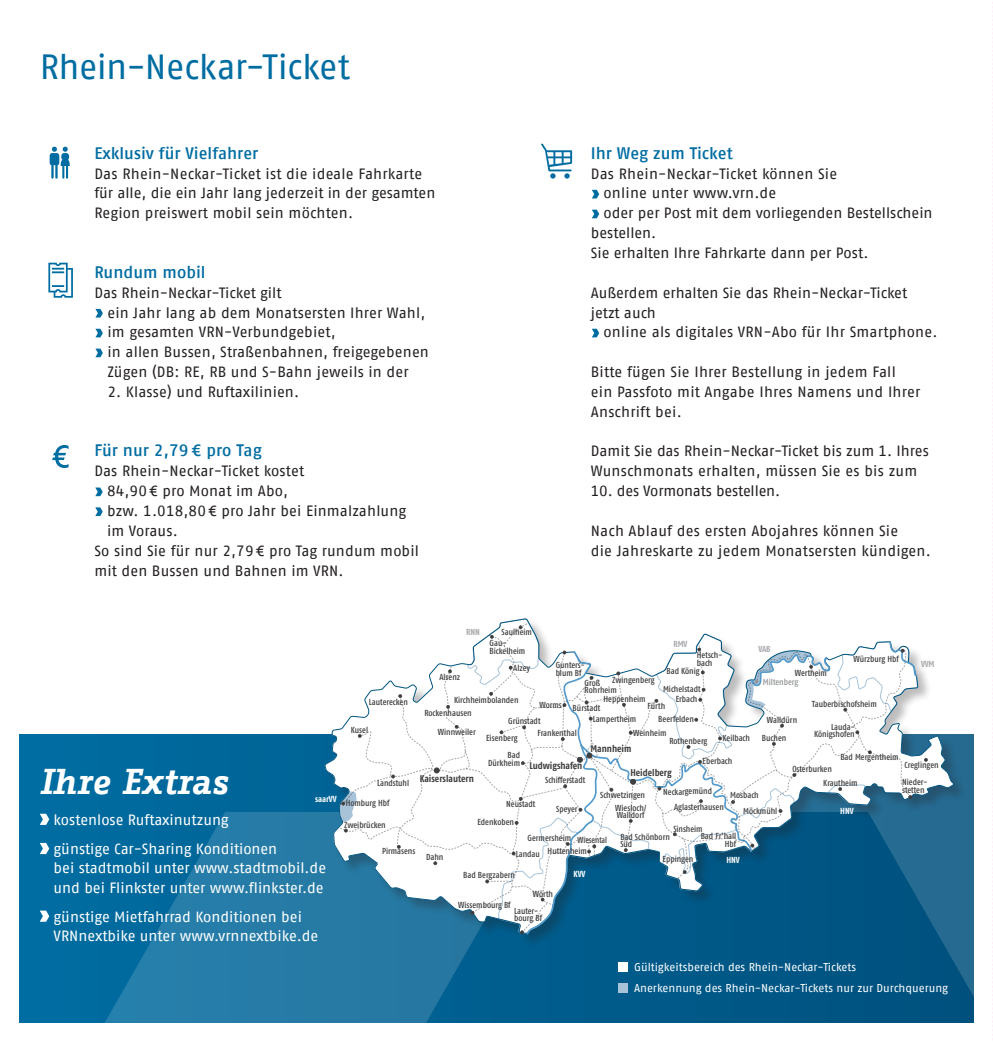
<style>
.page{position:relative;width:993px;height:1042px;background:#fff}
.page>*{position:absolute;margin:0;border:0;box-sizing:border-box;transform-origin:0 0}
.t1{font:35px "Fago No Tf";letter-spacing:-.015em;color:#006da2}
.t2{font:italic 700 35px "Fago Office Serif";letter-spacing:.005em;color:#fff}
.t3{font:500 16.62px "Fago No Tf";color:#006da2}
.t4{font:14.88px/19.8px "Fago No Tf";letter-spacing:.005em;color:#231f20}
.t5{font:14.88px/19.2px "Fago No Tf";color:#fff}
.t6{font:11.38px/21.2px "Fago No Tf";letter-spacing:-.005em;color:#fff}
.t7{font:700 condensed 9.8px "Fago OT";color:#3e3e3f}
.t8{font:500 condensed 8.75px/7.7px "Fago OT";color:#3e3e3f}
.t9{font:500 condensed 8.75px/10.8px "Fago OT";color:#3e3e3f;scale:.92 1}
.t10{font:700 condensed 8.75px "Fago OT";color:#fff}
.t11{font:700 condensed 8.75px "Fago OT";letter-spacing:-.005em;color:#a8a9ad}
.t12{font:500 condensed 8.75px "Fago OT";color:#939598}
</style>
<div class="page">
<svg style="left:992px;top:2px;width:1px;height:1038px"></svg>
<svg style="left:95px;top:309px;width:8px;height:8px"></svg>
<svg style="left:95px;top:329px;width:8px;height:8px"></svg>
<svg style="left:95px;top:349px;width:8px;height:8px"></svg>
<svg style="left:95px;top:487px;width:8px;height:9px"></svg>
<svg style="left:95px;top:507px;width:8px;height:9px"></svg>
<svg style="left:592px;top:190px;width:7px;height:8px"></svg>
<svg style="left:592px;top:210px;width:7px;height:8px"></svg>
<svg style="left:592px;top:329px;width:7px;height:8px"></svg>
<div style="left:20px;top:734px;width:952px;height:288px;background:#006ca0"></div>
<svg style="left:105px;top:734px;width:867px;height:288px"></svg>
<div style="left:325px;top:619px;width:642px;height:329px;background:#231f20;opacity:.3"></div>
<svg style="left:324px;top:619px;width:630px;height:315px"></svg>
<svg style="left:923px;top:758px;width:4px;height:4px"></svg>
<svg style="left:325px;top:618px;width:592px;height:319px"></svg>
<div style="left:618px;top:962px;width:9px;height:9px;background:#fff"></div>
<div style="left:618px;top:983px;width:9px;height:9px;background:#a8c3d8"></div>
<svg style="left:40px;top:814px;width:9px;height:11px"></svg>
<svg style="left:40px;top:843px;width:9px;height:11px"></svg>
<svg style="left:40px;top:910px;width:9px;height:12px"></svg>
<svg style="left:48px;top:263px;width:25px;height:35px"></svg>
<svg style="left:52px;top:445px;width:16px;height:23px"></svg>
<svg style="left:541px;top:143px;width:31px;height:36px"></svg>
<svg style="left:50px;top:147px;width:20px;height:32px"></svg>
<h1 class="t1" style="left:40px;top:47px;width:311px">Rhein-Neckar-Ticket</h1>
<p class="t3" style="left:94px;top:143px;width:165px">Exklusiv für Vielfahrer</p>
<p class="t4" style="left:94px;top:163px;width:342px">Das Rhein-Neckar-Ticket ist die ideale Fahrkarte für alle, die ein Jahr lang jederzeit in der gesamten<br>Region preiswert mobil sein möchten.</p>
<p class="t3" style="left:94px;top:262px;width:113px">Rundum mobil</p>
<p class="t4" style="left:107px;top:282px;width:323px;text-indent:-13px">Das Rhein-Neckar-Ticket gilt<br>ein Jahr lang ab dem Monatsersten Ihrer Wahl, im gesamten VRN-Verbundgebiet,<br>in allen Bussen, Straßenbahnen, freigegebenen Zügen (DB: RE, RB und S-Bahn jeweils in der</p>
<p class="t4" style="left:107px;top:382px;width:193px">2. Klasse) und Ruftaxilinien.</p>
<p class="t3" style="left:94px;top:441px;width:169px">Für nur 2,79 ¤ pro Tag</p>
<p class="t4" style="left:94px;top:461px;width:211px">Das Rhein-Neckar-Ticket kostet</p>
<p class="t4" style="left:107px;top:481px;width:182px">84,90 ¤ pro Monat im Abo,</p>
<p class="t4" style="left:107px;top:501px;width:300px">bzw. 1.018,80 ¤ pro Jahr bei Einmalzahlung</p>
<p class="t4" style="left:107px;top:521px;width:72px">im Voraus.</p>
<p class="t4" style="left:94px;top:540px;width:326px">So sind Sie für nur 2,79 ¤ pro Tag rundum mobil</p>
<p class="t4" style="left:94px;top:560px;width:250px">mit den Bussen und Bahnen im VRN.</p>
<p class="t11" style="left:466px;top:627px;width:15px">RNN</p>
<p class="t8" style="left:439px;top:673px;width:22px">Alsenz</p>
<p class="t8" style="left:489px;top:626px;width:44px;line-height:10.8px;text-indent:12px">Saulheim<br>Gau-</p>
<p class="t8" style="left:489px;top:646px;width:37px">Bickelheim</p>
<p class="t8" style="left:513px;top:664px;width:18px">Alzey</p>
<p class="t3" style="left:590px;top:143px;width:143px">Ihr Weg zum Ticket</p>
<p class="t4" style="left:590px;top:163px;width:248px">Das Rhein-Neckar-Ticket können Sie</p>
<p class="t4" style="left:603px;top:183px;width:174px">online unter www.vrn.de</p>
<p class="t4" style="left:603px;top:203px;width:330px">oder per Post mit dem vorliegenden Bestellschein</p>
<p class="t4" style="left:590px;top:223px;width:67px">bestellen.</p>
<p class="t4" style="left:590px;top:243px;width:279px">Sie erhalten Ihre Fahrkarte dann per Post.</p>
<p class="t4" style="left:590px;top:282px;width:318px">Außerdem erhalten Sie das Rhein-Neckar-Ticket jetzt auch</p>
<p class="t4" style="left:603px;top:322px;width:335px">online als digitales VRN-Abo für Ihr Smartphone.</p>
<p class="t4" style="left:590px;top:362px;width:331px">Bitte fügen Sie Ihrer Bestellung in jedem Fall ein Passfoto mit Angabe Ihres Namens und Ihrer<br>Anschrift bei.</p>
<p class="t4" style="left:590px;top:441px;width:339px">Damit Sie das Rhein-Neckar-Ticket bis zum 1. Ihres<br>Wunschmonats erhalten, müssen Sie es bis zum</p>
<p class="t4" style="left:590px;top:481px;width:191px">10. des Vormonats bestellen.</p>
<p class="t4" style="left:590px;top:521px;width:341px">Nach Ablauf des ersten Abojahres können Sie<br>die Jahreskarte zu jedem Monatsersten kündigen.</p>
<p class="t8" style="left:555px;top:661px;width:31px">Gunters&shy;blum Bf</p>
<p class="t8" style="left:612px;top:676px;width:44px">Zwingenberg</p>
<p class="t8" style="left:584px;top:679px;width:34px">Groß<br>Rohrheim</p>
<p class="t11" style="left:673px;top:638px;width:15px">RMV</p>
<p class="t11" style="left:758px;top:644px;width:14px">VAB</p>
<p class="t8" style="left:696px;top:651px;width:27px">Hetsch&shy;bach</p>
<p class="t8" style="left:853px;top:655px;width:47px">Würzburg Hbf</p>
<p class="t8" style="left:666px;top:667px;width:35px">Bad König</p>
<p class="t8" style="left:794px;top:669px;width:34px">Wertheim</p>
<p class="t12" style="left:762px;top:676px;width:37px">Miltenberg</p>
<p class="t8" style="left:662px;top:685px;width:39px">Michelstadt</p>
<p class="t11" style="left:920px;top:658px;width:15px">VVM</p>
<p class="t8" style="left:603px;top:695px;width:44px">Heppenheim</p>
<p class="t8" style="left:592px;top:702px;width:45px;line-height:10.8px;text-indent:-20px">Bürstadt<br>Lampertheim</p>
<p class="t8" style="left:633px;top:729px;width:35px">Weinheim</p>
<p class="t8" style="left:675px;top:695px;width:23px">Erbach</p>
<p class="t8" style="left:658px;top:715px;width:37px">Beerfelden</p>
<p class="t8" style="left:669px;top:737px;width:40px">Rothenberg</p>
<p class="t8" style="left:454px;top:695px;width:66px">Kirchheimbolanden</p>
<p class="t8" style="left:369px;top:698px;width:40px">Lauterecken</p>
<p class="t8" style="left:811px;top:700px;width:66px">Tauberbischofsheim</p>
<p class="t8" style="left:813px;top:722px;width:42px;text-align:right">Lauda-<br>Königshofen</p>
<p class="t8" style="left:539px;top:700px;width:24px">Worms</p>
<p class="t8" style="left:647px;top:702px;width:19px">Fürth</p>
<p class="t8" style="left:424px;top:709px;width:49px">Rockenhausen</p>
<p class="t8" style="left:766px;top:716px;width:32px">Walldürn</p>
<p class="t8" style="left:486px;top:713px;width:56px;line-height:16.4px;text-indent:22px">Grünstadt<br>Eisenberg</p>
<p class="t8" style="left:351px;top:726px;width:19px">Kusel</p>
<p class="t8" style="left:437px;top:728px;width:39px">Winnweiler</p>
<p class="t8" style="left:537px;top:729px;width:41px">Frankenthal</p>
<p class="t8" style="left:722px;top:734px;width:29px">Keilbach</p>
<p class="t8" style="left:761px;top:734px;width:26px">Buchen</p>
<p class="t7" style="left:590px;top:743px;width:42px">Mannheim</p>
<p class="t8" style="left:488px;top:751px;width:33px;text-align:right">Bad<br>Dürkheim</p>
<p class="t8" style="left:840px;top:753px;width:60px">Bad Mergentheim</p>
<p class="t8" style="left:702px;top:757px;width:31px">Eberbach</p>
<p class="t8" style="left:663px;top:788px;width:50px;rotate:-1deg">Neckargemünd</p>
<p class="t7" style="left:529px;top:759px;width:54px">Ludwigshafen</p>
<p class="t8" style="left:901px;top:756px;width:38px;line-height:17.2px">Creglingen<br>Nieder-</p>
<p class="t8" style="left:901px;top:786px;width:24px">stetten</p>
<p class="t8" style="left:792px;top:765px;width:41px">Osterburken</p>
<p class="t7" style="left:630px;top:766px;width:43px">Heidelberg</p>
<h1 class="t2" style="left:40px;top:761px;width:189px">Ihre Extras</h1>
<p class="t7" style="left:419px;top:772px;width:56px">Kaiserslautern</p>
<p class="t8" style="left:545px;top:776px;width:42px">Schifferstadt</p>
<p class="t8" style="left:377px;top:779px;width:34px">Landstuhl</p>
<p class="t8" style="left:823px;top:779px;width:36px">Krautheim</p>
<p class="t8" style="left:600px;top:791px;width:46px">Schwetzingen</p>
<p class="t8" style="left:730px;top:791px;width:30px">Mosbach</p>
<p class="t10" style="left:315px;top:793px;width:23px">saarVV</p>
<p class="t8" style="left:345px;top:799px;width:46px">Homburg Hbf</p>
<p class="t8" style="left:506px;top:800px;width:31px">Neustadt</p>
<p class="t8" style="left:673px;top:803px;width:51px">Aglasterhausen</p>
<p class="t8" style="left:615px;top:804px;width:33px">Wiesloch/<br>Walldorf</p>
<p class="t8" style="left:556px;top:805px;width:23px">Speyer</p>
<p class="t8" style="left:515px;top:830px;width:57px;line-height:15.4px;text-indent:12px">Germersheim<br>Landau</p>
<p class="t8" style="left:742px;top:807px;width:36px">Möckmühl</p>
<p class="t10" style="left:839px;top:805px;width:15px">HNV</p>
<p class="t5" style="left:54px;top:805px;width:225px;line-height:29.2px">kostenlose Ruftaxinutzung günstige Car-Sharing Konditionen</p>
<p class="t5" style="left:54px;top:858px;width:274px">bei stadtmobil unter www.stadtmobil.de und bei Flinkster unter www.flinkster.de</p>
<p class="t5" style="left:54px;top:907px;width:266px">günstige Mietfahrrad Konditionen bei<br>VRNnextbike unter www.vrnnextbike.de</p>
<p class="t8" style="left:477px;top:818px;width:38px">Edenkoben</p>
<p class="t8" style="left:344px;top:821px;width:43px">Zweibrücken</p>
<p class="t8" style="left:673px;top:824px;width:31px">Sinsheim</p>
<p class="t8" style="left:700px;top:832px;width:37px;text-align:right">Bad Fr’hall<br>Hbf</p>
<p class="t8" style="left:620px;top:832px;width:51px">Bad Schönborn<br>Süd</p>
<p class="t9" style="left:547px;top:834px;width:66px;text-indent:30px">Wiesental<br>Huttenheim</p>
<p class="t8" style="left:382px;top:847px;width:35px">Pirmasens</p>
<p class="t8" style="left:426px;top:853px;width:19px">Dahn</p>
<p class="t8" style="left:662px;top:855px;width:32px">Eppingen</p>
<p class="t10" style="left:726px;top:855px;width:15px">HNV</p>
<p class="t10" style="left:573px;top:868px;width:13px">KVV</p>
<p class="t8" style="left:463px;top:871px;width:53px">Bad Bergzabern</p>
<p class="t8" style="left:532px;top:890px;width:22px">Wörth</p>
<p class="t8" style="left:458px;top:901px;width:54px">Wissembourg Bf</p>
<p class="t8" style="left:514px;top:906px;width:30px">Lauter&shy;bourg Bf</p>
<p class="t6" style="left:633px;top:956px;width:315px">Gültigkeitsbereich des Rhein-Neckar-Tickets<br>Anerkennung des Rhein-Neckar-Tickets nur zur Durchquerung</p>
</div>
